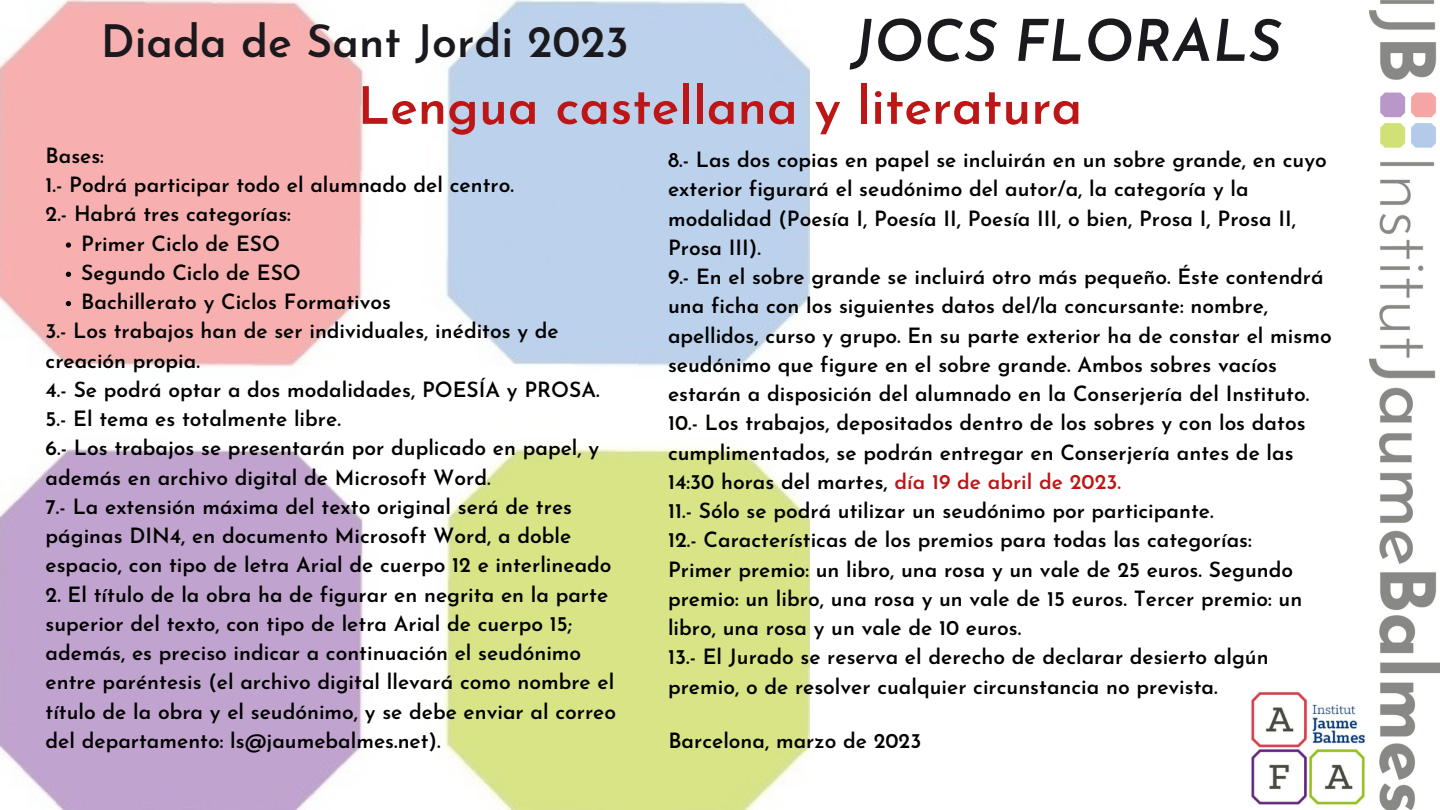
<style>
.page{position:relative;width:1440px;height:810px;background:#fff}
.page>*{position:absolute;margin:0;border:0;box-sizing:border-box;transform-origin:0 0}
.t1{font:italic 600 57.7px "Josefin Sans";color:#1b191d}
.t2{font:600 51.7px "Josefin Sans";color:#bd1616}
.t3{font:600 44.6px "Josefin Sans";color:#1b191d}
.t4{font:600 21px/29.2px "Josefin Sans";color:#000}
.s1{color:#bd1616}
</style>
<div class="page">
<img style="left:0;top:0;width:810px;height:810px">
<img style="left:1369px;top:1px;width:71px;height:809px">
<img style="left:1251px;top:687px;width:119px;height:123px">
<svg style="left:66px;top:242px;width:5px;height:6px"></svg>
<svg style="left:66px;top:272px;width:5px;height:5px"></svg>
<svg style="left:66px;top:301px;width:5px;height:5px"></svg>
<h3 class="t3" style="left:101px;top:23px;width:530px">Diada de Sant Jordi 2023</h3>
<h1 class="t1" style="left:852px;top:18px;width:431px">JOCS FLORALS</h1>
<h2 class="t2" style="left:358px;top:85px;width:726px">Lengua castellana y literatura</h2>
<p class="t4" style="left:46px;top:143px;width:470px">Bases:<br>1.- Podrá participar todo el alumnado del centro.<br>2.- Habrá tres categorías:</p>
<p class="t4" style="left:81px;top:231px;width:311px">Primer Ciclo de ESO<br>Segundo Ciclo de ESO<br>Bachillerato y Ciclos Formativos</p>
<p class="t4" style="left:46px;top:319px;width:568px">3.- Los trabajos han de ser individuales, inéditos y de creación propia.<br>4.- Se podrá optar a dos modalidades, POESÍA y PROSA.<br>5.- El tema es totalmente libre.<br>6.- Los trabajos se presentarán por duplicado en papel, y además en archivo digital de Microsoft Word.<br>7.- La extensión máxima del texto original será de tres páginas DIN4, en documento Microsoft Word, a doble espacio, con tipo de letra Arial de cuerpo 12 e interlineado</p>
<p class="t4" style="left:46px;top:582px;width:572px">2. El título de la obra ha de figurar en negrita en la parte superior del texto, con tipo de letra Arial de cuerpo 15; además, es preciso indicar a continuación el seudónimo entre paréntesis (el archivo digital llevará como nombre el título de la obra y el seudónimo, y se debe enviar al correo del departamento: ls@jaumebalmes.net).</p>
<p class="t4" style="left:668px;top:147px;width:665px">8.- Las dos copias en papel se incluirán en un sobre grande, en cuyo exterior figurará el seudónimo del autor/a, la categoría y la modalidad (Poesía I, Poesía II, Poesía III, o bien, Prosa I, Prosa II, Prosa III).<br>9.- En el sobre grande se incluirá otro más pequeño. Éste contendrá una ficha con los siguientes datos del/la concursante: nombre, apellidos, curso y grupo. En su parte exterior ha de constar el mismo seudónimo que figure en el sobre grande. Ambos sobres vacíos estarán a disposición del alumnado en la Conserjería del Instituto.<br>10.- Los trabajos, depositados dentro de los sobres y con los datos cumplimentados, se podrán entregar en Conserjería antes de las 14:30 horas del martes, <span class="s1">día 19 de abril de 2023.<br></span>11.- Sólo se podrá utilizar un seudónimo por participante.<br>12.- Características de los premios para todas las categorías:<br>Primer premio: un libro, una rosa y un vale de 25 euros. Segundo premio: un libro, una rosa y un vale de 15 euros. Tercer premio: un libro, una rosa y un vale de 10 euros.<br>13.- El Jurado se reserva el derecho de declarar desierto algún premio, o de resolver cualquier circunstancia no prevista.</p>
<p class="t4" style="left:668px;top:728px;width:254px">Barcelona, marzo de 2023</p>
</div>
